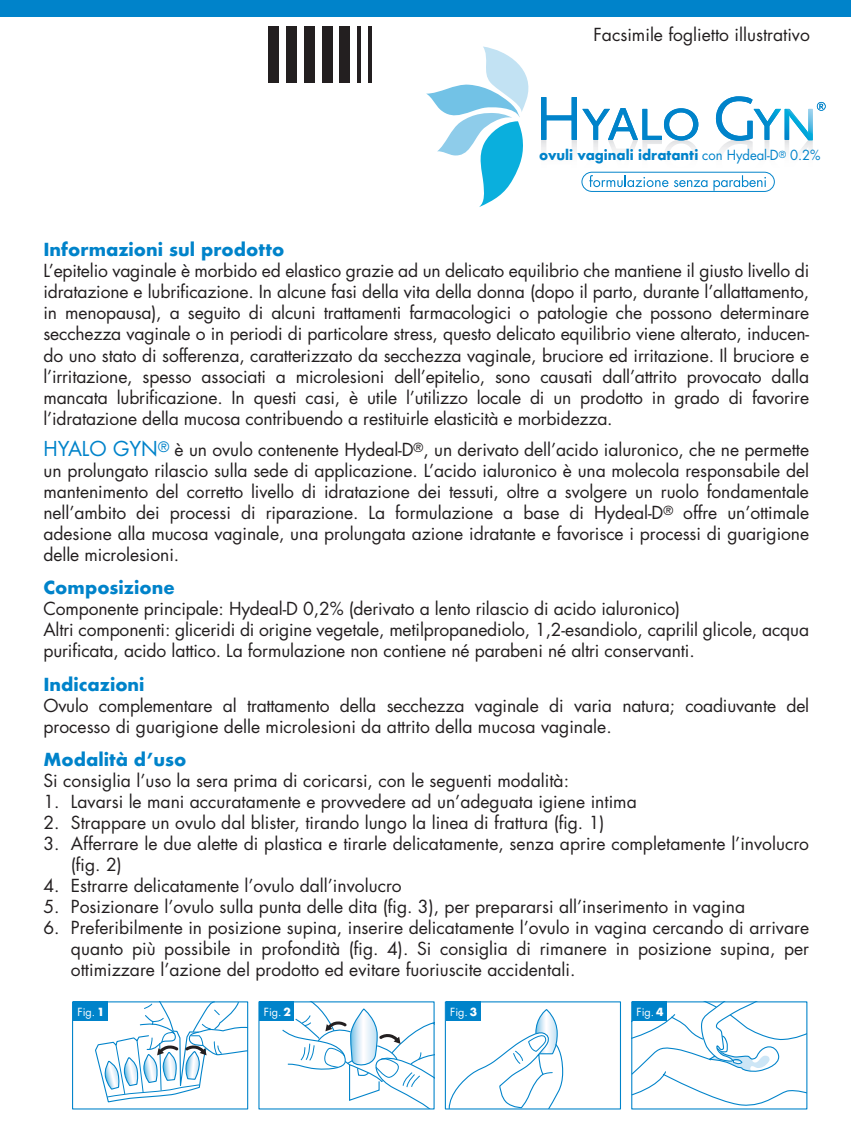
<style>
.page{position:relative;width:851px;height:1140px;background:#fff}
.page>*{position:absolute;margin:0;border:0;box-sizing:border-box;transform-origin:0 0}
.t1{font:17.5px/21px "Futura Std";color:#231f20;text-align:justify}
.t2{font:700 17.5px "Futura";color:#0083ca}
.t3{font:700 13.5px "Futura";color:#0083ca;scale:.96 1}
.t4{font:11px "Futura Std";color:#fff}
.s1{font-family:"Futura Std";font-weight:400}
.s2{font-size:20px;color:#0083ca}
.s3{font-family:"Futura";font-weight:700}
</style>
<div class="page">
<div style="left:0;top:0;width:851px;height:17px;background:#0083ca"></div>
<svg style="left:426px;top:46px;width:281px;height:161px"></svg>
<svg style="left:713px;top:96px;width:112px;height:95px"></svg>
<div style="left:581px;top:172px;width:193px;height:20px;border:1px solid #0083ca;border-radius:10px"></div>
<div style="left:268px;top:26px;width:11px;height:56px;background:#231f20"></div>
<div style="left:286px;top:26px;width:11px;height:56px;background:#231f20"></div>
<div style="left:304px;top:26px;width:11px;height:56px;background:#231f20"></div>
<div style="left:322px;top:26px;width:10px;height:56px;background:#231f20"></div>
<div style="left:339px;top:26px;width:11px;height:56px;background:#231f20"></div>
<hr style="left:357px;top:26px;width:4px;height:56px;background:#231f20">
<hr style="left:368px;top:26px;width:3px;height:56px;background:#231f20">
<svg style="left:633px;top:1003px;width:172px;height:103px"></svg>
<svg style="left:282px;top:1003px;width:150px;height:104px"></svg>
<svg style="left:95px;top:1003px;width:151px;height:98px"></svg>
<div style="left:72px;top:1001px;width:176px;height:108px;border:1px solid #0083ca"></div>
<svg style="left:448px;top:1009px;width:116px;height:98px"></svg>
<div style="left:445px;top:1001px;width:176px;height:108px;border:1px solid #0083ca"></div>
<div style="left:632px;top:1001px;width:35px;height:20px;background:#0083ca"></div>
<div style="left:446px;top:1001px;width:34px;height:20px;background:#0083ca"></div>
<div style="left:259px;top:1001px;width:35px;height:20px;background:#0083ca"></div>
<div style="left:73px;top:1001px;width:35px;height:20px;background:#0083ca"></div>
<p class="t1" style="left:593px;top:24px;width:218px">Facsimile foglietto illustrativo</p>
<p class="t3" style="left:539px;top:145px;width:294px">ovuli vaginali idratanti <span class="s1">con Hydeal-D</span><sup>®</sup> <span class="s1">0.2%</span></p>
<p class="t2" style="left:43px;top:237px;width:242px">Informazioni sul prodotto</p>
<p class="t1" style="left:43px;top:261px;width:767px">L’epitelio vaginale è morbido ed elastico grazie ad un delicato equilibrio che mantiene il giusto livello di idratazione e lubrificazione. In alcune fasi della vita della donna (dopo il parto, durante l’allattamento, in menopausa), a seguito di alcuni trattamenti farmacologici o patologie che possono determinare secchezza vaginale o in periodi di particolare stress, questo delicato equilibrio viene alterato, inducen&shy;do uno stato di sofferenza, caratterizzato da secchezza vaginale, bruciore ed irritazione. Il bruciore e l’irritazione, spesso associati a microlesioni dell’epitelio, sono causati dall’attrito provocato dalla mancata lubrificazione. In questi casi, è utile l’utilizzo locale di un prodotto in grado di favorire l’idratazione della mucosa contribuendo a restituirle elasticità e morbidezza.</p>
<p class="t1" style="left:43px;top:439px;width:767px"><span class="s2">HYALO GYN</span><sup>®</sup> è un ovulo contenente Hydeal-D<sup>®</sup>, un derivato dell’acido ialuronico, che ne permette un prolungato rilascio sulla sede di applicazione. L’acido ialuronico è una molecola responsabile del mantenimento del corretto livello di idratazione dei tessuti, oltre a svolgere un ruolo fondamentale nell’ambito dei processi di riparazione. La formulazione a base di Hydeal-D<sup>®</sup> offre un’ottimale adesione alla mucosa vaginale, una prolungata azione idratante e favorisce i processi di guarigione delle microlesioni.</p>
<p class="t2" style="left:43px;top:575px;width:133px">Composizione</p>
<p class="t1" style="left:43px;top:598px;width:767px;text-align:left">Componente principale: Hydeal-D 0,2% (derivato a lento rilascio di acido ialuronico)<br>Altri componenti: gliceridi di origine vegetale, metilpropanediolo, 1,2-esandiolo, caprilil glicole, acqua purificata, acido lattico. La formulazione non contiene né parabeni né altri conservanti.</p>
<p class="t2" style="left:43px;top:671px;width:103px">Indicazioni</p>
<p class="t1" style="left:43px;top:695px;width:767px">Ovulo complementare al trattamento della secchezza vaginale di varia natura; coadiuvante del processo di guarigione delle microlesioni da attrito della mucosa vaginale.</p>
<p class="t2" style="left:43px;top:747px;width:144px">Modalità d’uso</p>
<p class="t1" style="left:43px;top:770px;width:527px">Si consiglia l’uso la sera prima di coricarsi, con le seguenti modalità:</p>
<p class="t1" style="left:43px;top:791px;width:595px">1. Lavarsi le mani accuratamente e provvedere ad un’adeguata igiene intima</p>
<p class="t1" style="left:43px;top:812px;width:562px">2. Strappare un ovulo dal blister, tirando lungo la linea di frattura (fig. 1)</p>
<p class="t1" style="left:71px;top:833px;width:739px;text-indent:-27px">3. Afferrare le due alette di plastica e tirarle delicatamente, senza aprire completamente l’involucro (fig. 2)</p>
<p class="t1" style="left:43px;top:875px;width:360px">4. Estrarre delicatamente l’ovulo dall’involucro</p>
<p class="t1" style="left:43px;top:896px;width:703px">5. Posizionare l’ovulo sulla punta delle dita (fig. 3), per prepararsi all’inserimento in vagina</p>
<p class="t1" style="left:71px;top:917px;width:739px;text-indent:-27px">6. Preferibilmente in posizione supina, inserire delicatamente l’ovulo in vagina cercando di arrivare quanto più possibile in profondità (fig. 4). Si consiglia di rimanere in posizione supina, per ottimizzare l’azione del prodotto ed evitare fuoriuscite accidentali.</p>
<p class="t4" style="left:78px;top:1004px;width:28px">Fig. <span class="s3">1</span></p>
<p class="t4" style="left:264px;top:1004px;width:28px">Fig. <span class="s3">2</span></p>
<p class="t4" style="left:450px;top:1004px;width:28px">Fig. <span class="s3">3</span></p>
<p class="t4" style="left:636px;top:1004px;width:28px">Fig. <span class="s3">4</span></p>
</div>
